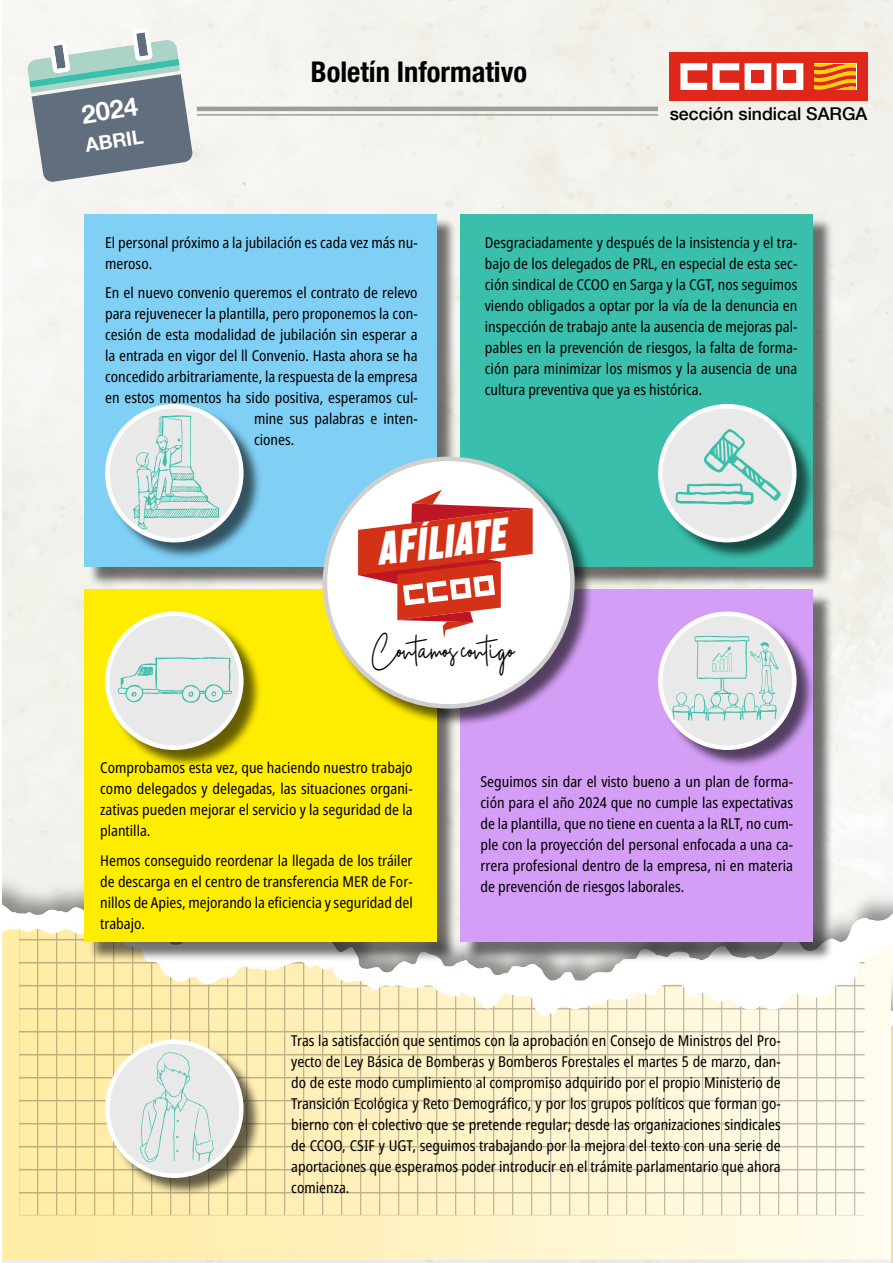
<style>
.page{position:relative;width:893px;height:1263px;background:#fff}
.page>*{position:absolute;margin:0;border:0;box-sizing:border-box;transform-origin:0 0}
.t1{font:italic 800 43.65px "Heading Pro";color:#fff}
.t2{font:36px "Rochestar Demo";color:#000}
.t3{font:700 condensed 28.5px "Helvetica Neue LT Com";color:#000}
.t4{font:700 25.5px "Helvetica Neue LT Com";color:#fff}
.t5{font:700 19.5px "Helvetica Neue LT Com";color:#fff}
.t6{font:500 17.7px "Helvetica Neue LT Com";color:#000}
.t7{font:15px/21px "Noto Sans Condensed";color:#000;text-align:justify}
.s1{font-size:43.5px}
</style>
<div class="page">
<div style="left:2px;top:0;width:891px;height:857px;background:#f4f2ed"></div>
<svg style="left:2px;top:1017px;width:889px;height:242px;background:#fef3c7"></svg>
<svg style="left:19px;top:1017px;width:845px;height:198px;background:#f7ecc3"></svg>
<svg style="left:2px;top:901px;width:891px;height:116px"></svg>
<div style="left:88px;top:218px;width:369px;height:368px;background:#000;opacity:.55"></div>
<div style="left:84px;top:214px;width:353px;height:352px;background:#80cff5"></div>
<div style="left:464px;top:218px;width:369px;height:368px;background:#000;opacity:.55"></div>
<div style="left:460px;top:214px;width:353px;height:352px;background:#39bfab"></div>
<div style="left:88px;top:593px;width:369px;height:369px;background:#000;opacity:.55"></div>
<div style="left:84px;top:589px;width:353px;height:353px;background:#ffed00"></div>
<div style="left:464px;top:593px;width:369px;height:369px;background:#000;opacity:.55"></div>
<div style="left:460px;top:589px;width:353px;height:353px;background:#d49ef7"></div>
<div style="left:325px;top:459px;width:268px;height:268px;background:#000;opacity:.6"></div>
<div style="left:325px;top:459px;width:247px;height:247px;background:#fff;border-radius:50%"></div>
<svg style="left:358px;top:490px;width:175px;height:148px"></svg>
<div style="left:670px;top:53px;width:197px;height:48px;background:#df271c"></div>
<svg style="left:680px;top:63px;width:91px;height:27px"></svg>
<svg style="left:777px;top:63px;width:26px;height:27px"></svg>
<svg style="left:814px;top:63px;width:43px;height:27px"></svg>
<svg style="left:815px;top:64px;width:41px;height:25px"></svg>
<div style="left:752px;top:70px;width:12px;height:13px;background:#df271c"></div>
<div style="left:784px;top:70px;width:12px;height:13px;background:#df271c"></div>
<svg style="left:27px;top:28px;width:166px;height:154px"></svg>
<hr style="left:197px;top:107px;width:461px;height:4px;background:#9d9d9c">
<hr style="left:197px;top:114px;width:461px;height:2px;background:#9d9d9c">
<div style="left:108px;top:406px;width:155px;height:154px;background:#000;opacity:.6"></div>
<div style="left:107px;top:406px;width:134px;height:134px;background:#e9e9e9;border-radius:50%"></div>
<div style="left:105px;top:404px;width:139px;height:138px;border:4px solid #fff;border-radius:50%"></div>
<svg style="left:133px;top:415px;width:86px;height:114px"></svg>
<div style="left:108px;top:614px;width:155px;height:154px;background:#000;opacity:.6"></div>
<div style="left:107px;top:614px;width:134px;height:134px;background:#e9e9e9;border-radius:50%"></div>
<div style="left:105px;top:611px;width:139px;height:139px;border:4px solid #fff;border-radius:50%"></div>
<svg style="left:118px;top:657px;width:115px;height:46px"></svg>
<div style="left:661px;top:614px;width:155px;height:154px;background:#000;opacity:.6"></div>
<div style="left:660px;top:614px;width:134px;height:134px;background:#e9e9e9;border-radius:50%"></div>
<div style="left:658px;top:611px;width:138px;height:139px;border:4px solid #fff;border-radius:50%"></div>
<svg style="left:672px;top:636px;width:107px;height:85px"></svg>
<div style="left:661px;top:406px;width:155px;height:154px;background:#000;opacity:.6"></div>
<div style="left:660px;top:406px;width:134px;height:134px;background:#e9e9e9;border-radius:50%"></div>
<div style="left:658px;top:404px;width:138px;height:138px;border:4px solid #fff;border-radius:50%"></div>
<svg style="left:675px;top:428px;width:106px;height:77px"></svg>
<div style="left:108px;top:1041px;width:155px;height:155px;background:#000;opacity:.6"></div>
<div style="left:107px;top:1042px;width:134px;height:134px;background:#e9e9e9;border-radius:50%"></div>
<div style="left:105px;top:1039px;width:139px;height:139px;border:4px solid #fff;border-radius:50%"></div>
<svg style="left:140px;top:1052px;width:74px;height:110px"></svg>
<svg style="left:891px;top:936px;width:2px;height:327px"></svg>
<h3 class="t3" style="left:311px;top:55px;width:218px">Boletín Informativo</h3>
<h3 class="t4" style="left:79px;top:99px;width:58px;rotate:-9deg">2024</h3>
<p class="t6" style="left:670px;top:103px;width:199px">sección sindical SARGA</p>
<h3 class="t5" style="left:84px;top:132px;width:60px;rotate:-8deg">ABRIL</h3>
<p class="t7" style="left:105px;top:232px;width:314px">El personal próximo a la jubilación es cada vez más nu&shy;meroso.</p>
<p class="t7" style="left:105px;top:283px;width:314px">En el nuevo convenio queremos el contrato de relevo</p>
<p class="t7" style="left:105px;top:304px;width:314px">para rejuvenecer la plantilla, pero proponemos la con-</p>
<p class="t7" style="left:105px;top:325px;width:314px">cesión de esta modalidad de jubilación sin esperar a</p>
<p class="t7" style="left:105px;top:346px;width:314px">la entrada en vigor del ll Convenio. Hasta ahora se ha</p>
<p class="t7" style="left:105px;top:367px;width:314px">concedido arbitrariamente, la respuesta de la empresa</p>
<p class="t7" style="left:105px;top:388px;width:314px">en estos momentos ha sido positiva, esperamos cul-</p>
<p class="t7" style="left:254px;top:409px;width:165px">mine sus palabras e inten-</p>
<p class="t7" style="left:254px;top:430px;width:42px">ciones.</p>
<p class="t7" style="left:485px;top:232px;width:314px">Desgraciadamente y después de la insistencia y el tra&shy;bajo de los delegados de PRL, en especial de esta sec&shy;ción sindical de CCOO en Sarga y la CGT, nos seguimos viendo obligados a optar por la vía de la denuncia en inspección de trabajo ante la ausencia de mejoras pal&shy;pables en la prevención de riesgos, la falta de forma&shy;ción para minimizar los mismos y la ausencia de una cultura preventiva que ya es histórica.</p>
<h1 class="t1" style="left:373px;top:522px;width:131px;rotate:-7deg">AFÍLIA<span class="s1">TE</span></h1>
<h2 class="t2" style="left:372px;top:623px;width:144px">Contamos contigo</h2>
<p class="t7" style="left:100px;top:757px;width:314px">Comprobamos esta vez, que haciendo nuestro trabajo como delegados y delegadas, las situaciones organi&shy;zativas pueden mejorar el servicio y la seguridad de la plantilla.</p>
<p class="t7" style="left:100px;top:850px;width:314px">Hemos conseguido reordenar la llegada de los tráiler de descarga en el centro de transferencia MER de For&shy;nillos de Apies, mejorando la eficiencia y seguridad del trabajo.</p>
<p class="t7" style="left:480px;top:771px;width:314px">Seguimos sin dar el visto bueno a un plan de forma&shy;ción para el año 2024 que no cumple las expectativas de la plantilla, que no tiene en cuenta a la RLT, no cum&shy;ple con la proyección del personal enfocada a una ca&shy;rrera profesional dentro de la empresa, ni en materia de prevención de riesgos laborales.</p>
<p class="t7" style="left:291px;top:1030px;width:491px">Tras la satisfacción que sentimos con la aprobación en Consejo de Ministros del Pro&shy;yecto de Ley Básica de Bomberas y Bomberos Forestales el martes 5 de marzo, dan&shy;do de este modo cumplimiento al compromiso adquirido por el propio Ministerio de Transición Ecológica y Reto Demográfico, y por los grupos políticos que forman go&shy;bierno con el colectivo que se pretende regular; desde las organizaciones sindicales de CCOO, CSIF y UGT, seguimos trabajando por la mejora del texto con una serie de aportaciones que esperamos poder introducir en el trámite parlamentario que ahora comienza.</p>
</div>
